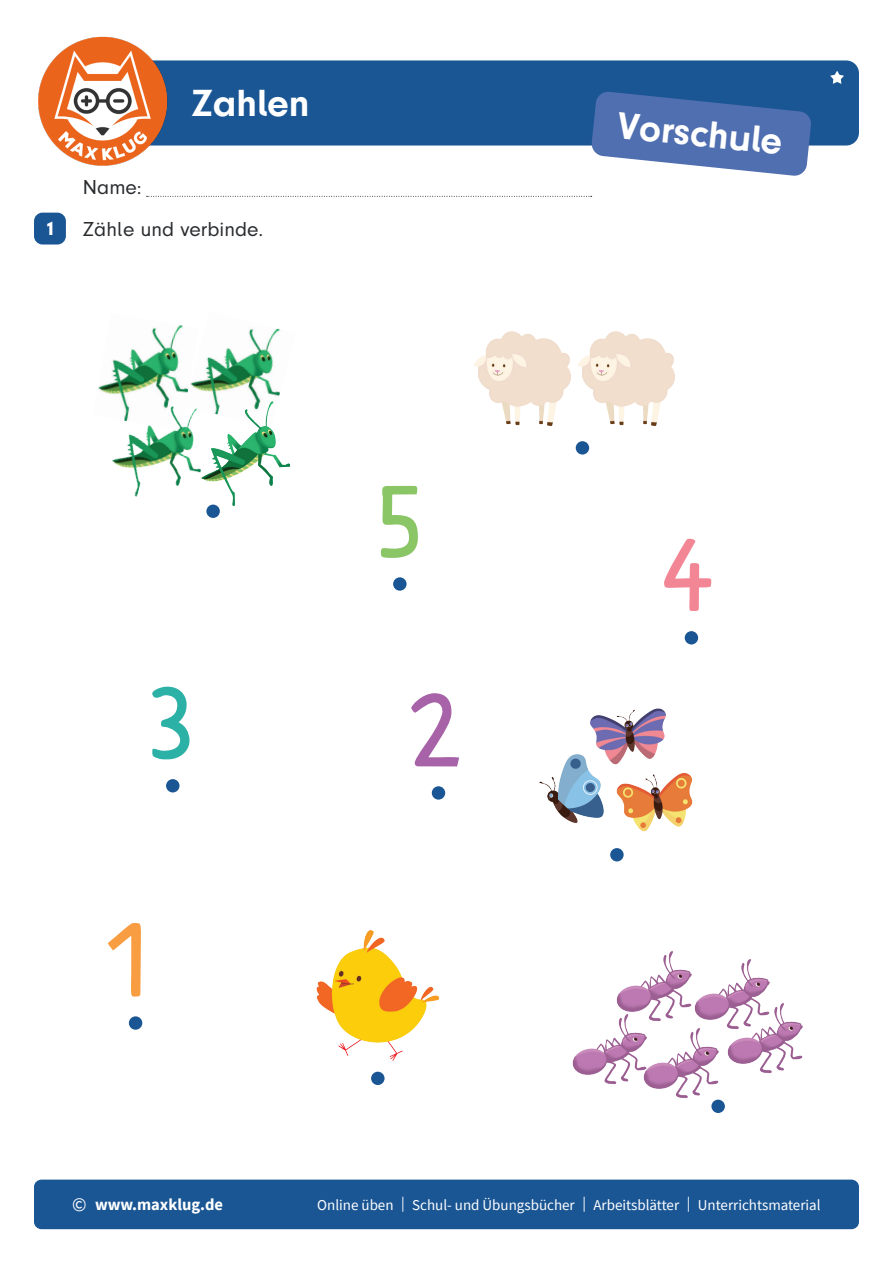
<style>
.page{position:relative;width:893px;height:1263px;background:#fff}
.page>*{position:absolute;margin:0;border:0;box-sizing:border-box;transform-origin:0 0}
.t1{font:700 94.35px "Grundschrift";color:#2cb1a7}
.t2{font:700 94.35px "Grundschrift";color:#a762a8}
.t3{font:700 94.35px "Grundschrift";color:#f89d41}
.t4{font:700 94.35px "Grundschrift";color:#f38695}
.t5{font:700 94.35px "Grundschrift";color:#8ac566}
.t6{font:700 39px "Mk Druckschrift N";color:#fff}
.t7{font:700 38.85px "Mk Druckschrift N";color:#fff}
.t8{font:21px "Mk Druckschrift N";color:#292c2f}
.t9{font:19.5px "Mk Druckschrift N bl";color:#fff}
.t10{font:700 16.5px "Source Sans Pro";color:#fff}
.t11{font:15px "Source Sans Pro";color:#fff}
.s1{font-weight:400;font-size:19.5px}
</style>
<div class="page">
<div style="left:170px;top:60px;width:689px;height:86px;background:#1a5594"></div>
<svg style="left:591px;top:91px;width:221px;height:85px;background:#5e7db6"></svg>
<img style="left:38px;top:36px;width:132px;height:130px">
<div style="left:34px;top:1179px;width:825px;height:50px;background:#1a5594;border-radius:7px"></div>
<svg style="left:830px;top:71px;width:14px;height:13px"></svg>
<svg style="left:147px;top:196px;width:445px;height:1px"></svg>
<div style="left:34px;top:213px;width:32px;height:31px;background:#1a5594;border-radius:9px"></div>
<div style="left:166px;top:779px;width:13px;height:13px;background:#1a5594;border-radius:50%"></div>
<div style="left:432px;top:786px;width:13px;height:14px;background:#1a5594;border-radius:50%"></div>
<div style="left:129px;top:1016px;width:13px;height:14px;background:#1a5594;border-radius:50%"></div>
<div style="left:685px;top:631px;width:13px;height:13px;background:#1a5594;border-radius:50%"></div>
<div style="left:393px;top:577px;width:14px;height:14px;background:#1a5594;border-radius:50%"></div>
<img style="left:539px;top:754px;width:65px;height:69px">
<img style="left:588px;top:708px;width:78px;height:65px">
<img style="left:614px;top:762px;width:79px;height:70px">
<div style="left:610px;top:848px;width:14px;height:13px;background:#1a5594;border-radius:50%"></div>
<img style="left:316px;top:930px;width:123px;height:131px">
<div style="left:371px;top:1072px;width:14px;height:13px;background:#1a5594;border-radius:50%"></div>
<img style="left:98px;top:325px;width:85px;height:67px">
<img style="left:104px;top:387px;width:105px;height:120px">
<div style="left:206px;top:505px;width:14px;height:13px;background:#1a5594;border-radius:50%"></div>
<img style="left:184px;top:328px;width:96px;height:101px">
<img style="left:200px;top:402px;width:89px;height:104px">
<img style="left:582px;top:331px;width:93px;height:95px">
<img style="left:474px;top:331px;width:108px;height:95px">
<div style="left:576px;top:441px;width:13px;height:13px;background:#1a5594;border-radius:50%"></div>
<div style="left:711px;top:1100px;width:14px;height:13px;background:#1a5594;border-radius:50%"></div>
<img style="left:616px;top:951px;width:75px;height:71px">
<img style="left:691px;top:959px;width:79px;height:61px">
<img style="left:725px;top:999px;width:78px;height:75px">
<img style="left:658px;top:1024px;width:71px;height:81px">
<img style="left:572px;top:1010px;width:86px;height:79px">
<p class="t8" style="left:83px;top:176px;width:60px">Name:</p>
<h2 class="t6" style="left:191px;top:82px;width:120px">Zahlen</h2>
<p class="t9" style="left:45px;top:217px;width:11px">1</p>
<p class="t8" style="left:83px;top:218px;width:182px">Zähle und verbinde.</p>
<p class="t5" style="left:375px;top:465px;width:58px">5</p>
<p class="t1" style="left:146px;top:667px;width:58px">3</p>
<p class="t2" style="left:410px;top:674px;width:58px">2</p>
<p class="t3" style="left:103px;top:904px;width:58px">1</p>
<h3 class="t7" style="left:620px;top:103px;width:167px;rotate:6deg">Vorschule</h3>
<p class="t4" style="left:663px;top:519px;width:58px">4</p>
<p class="t10" style="left:72px;top:1193px;width:152px"><span class="s1">©</span> www.maxklug.de</p>
<p class="t11" style="left:317px;top:1195px;width:505px">Online üben | Schul- und Übungsbücher | Arbeitsblätter | Unterrichtsmaterial</p>
</div>
